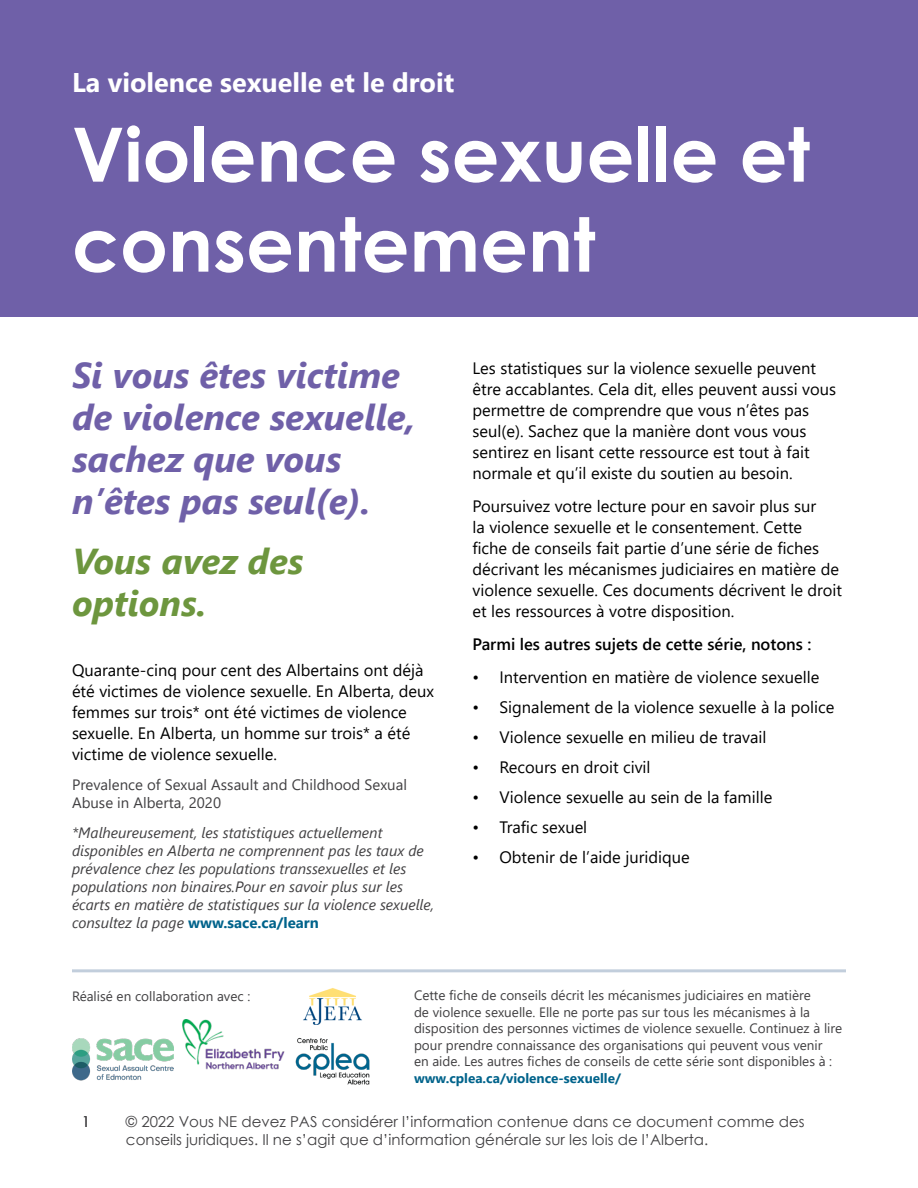
<style>
.page{position:relative;width:918px;height:1188px;background:#fff}
.page>*{position:absolute;margin:0;border:0;box-sizing:border-box;transform-origin:0 0}
.t1{font:700 75px/90px "Century Gothic";color:#fff}
.t2{font:italic 700 36px/42px "Segoe UI";color:#6f60a8}
.t3{font:italic 700 36px/42px "Segoe UI";color:#6d963e}
.t4{font:700 27px "Segoe UI";color:#fff}
.t5{font:16.5px/21px "Segoe UI";color:#000}
.t6{font:600 16.5px "Segoe UI";color:#000}
.t7{font:italic 15px/18px "Segoe UI";color:#414042}
.t8{font:15px/18px "Century Gothic";color:#414042}
.t9{font:15px/18px "Segoe UI";color:#414042}
.t10{font:13.5px/16.5px "Segoe UI";color:#414042}
.t11{font:700 13.5px "Segoe UI";color:#00638b}
.s1{font-weight:700;font-style:normal;color:#00638b}
</style>
<div class="page">
<hr style="left:72px;top:969px;width:774px;height:3px;background:#c2cedc">
<img style="left:303px;top:988px;width:59px;height:37px">
<img style="left:295px;top:1037px;width:75px;height:48px">
<img style="left:183px;top:1019px;width:101px;height:51px">
<img style="left:72px;top:1039px;width:102px;height:42px">
<div style="left:0;top:0;width:918px;height:317px;background:#6f60a8"></div>
<h3 class="t4" style="left:72px;top:57px;width:384px">La violence sexuelle et le droit</h3>
<h1 class="t1" style="left:72px;top:106px;width:739px">Violence sexuelle et consentement</h1>
<h2 class="t2" style="left:72px;top:349px;width:345px">Si vous êtes victime de violence sexuelle, sachez que vous n’êtes pas seul(e).</h2>
<h2 class="t3" style="left:72px;top:535px;width:233px">Vous avez des options.</h2>
<p class="t5" style="left:72px;top:658px;width:364px">Quarante-cinq pour cent des Albertains ont déjà été victimes de violence sexuelle. En Alberta, deux femmes sur trois* ont été victimes de violence sexuelle. En Alberta, un homme sur trois* a été victime de violence sexuelle.</p>
<p class="t9" style="left:72px;top:774px;width:337px">Prevalence of Sexual Assault and Childhood Sexual<br>Abuse in Alberta, 2020</p>
<p class="t7" style="left:72px;top:821px;width:364px">*Malheureusement, les statistiques actuellement disponibles en Alberta ne comprennent pas les taux de prévalence chez les populations transsexuelles et les populations non binaires.Pour en savoir plus sur les écarts en matière de statistiques sur la violence sexuelle, consultez la page <span class="s1">www.sace.ca/learn</span></p>
<p class="t5" style="left:472px;top:356px;width:365px">Les statistiques sur la violence sexuelle peuvent être accablantes. Cela dit, elles peuvent aussi vous permettre de comprendre que vous n’êtes pas seul(e). Sachez que la manière dont vous vous sentirez en lisant cette ressource est tout à fait normale et qu’il existe du soutien au besoin.</p>
<p class="t5" style="left:472px;top:494px;width:371px">Poursuivez votre lecture pour en savoir plus sur<br>la violence sexuelle et le consentement. Cette<br>fiche de conseils fait partie d’une série de fiches décrivant les mécanismes judiciaires en matière de violence sexuelle. Ces documents décrivent le droit et les ressources à votre disposition.</p>
<p class="t6" style="left:472px;top:628px;width:341px">Parmi les autres sujets de cette série, notons :</p>
<p class="t5" style="left:472px;top:665px;width:348px">• Intervention en matière de violence sexuelle</p>
<p class="t5" style="left:472px;top:695px;width:363px">• Signalement de la violence sexuelle à la police</p>
<p class="t5" style="left:472px;top:725px;width:295px">• Violence sexuelle en milieu de travail</p>
<p class="t5" style="left:472px;top:755px;width:180px">• Recours en droit civil</p>
<p class="t5" style="left:472px;top:785px;width:301px">• Violence sexuelle au sein de la famille</p>
<p class="t5" style="left:472px;top:815px;width:116px">• Trafic sexuel</p>
<p class="t5" style="left:472px;top:845px;width:219px">• Obtenir de l’aide juridique</p>
<p class="t10" style="left:72px;top:987px;width:180px">Réalisé en collaboration avec :</p>
<p class="t10" style="left:414px;top:986px;width:430px">Cette fiche de conseils décrit les mécanismes judiciaires en matière<br>de violence sexuelle. Elle ne porte pas sur tous les mécanismes à la disposition des personnes victimes de violence sexuelle. Continuez à lire pour prendre connaissance des organisations qui peuvent vous venir<br>en aide. Les autres fiches de conseils de cette série sont disponibles à :</p>
<p class="t11" style="left:414px;top:1065px;width:209px">www.cplea.ca/violence-sexuelle/</p>
<p class="t8" style="left:82px;top:1113px;width:10px">1</p>
<p class="t8" style="left:126px;top:1113px;width:680px">© 2022 Vous NE devez PAS considérer l’information contenue dans ce document comme des conseils juridiques. Il ne s’agit que d’information générale sur les lois de l’Alberta.</p>
</div>
